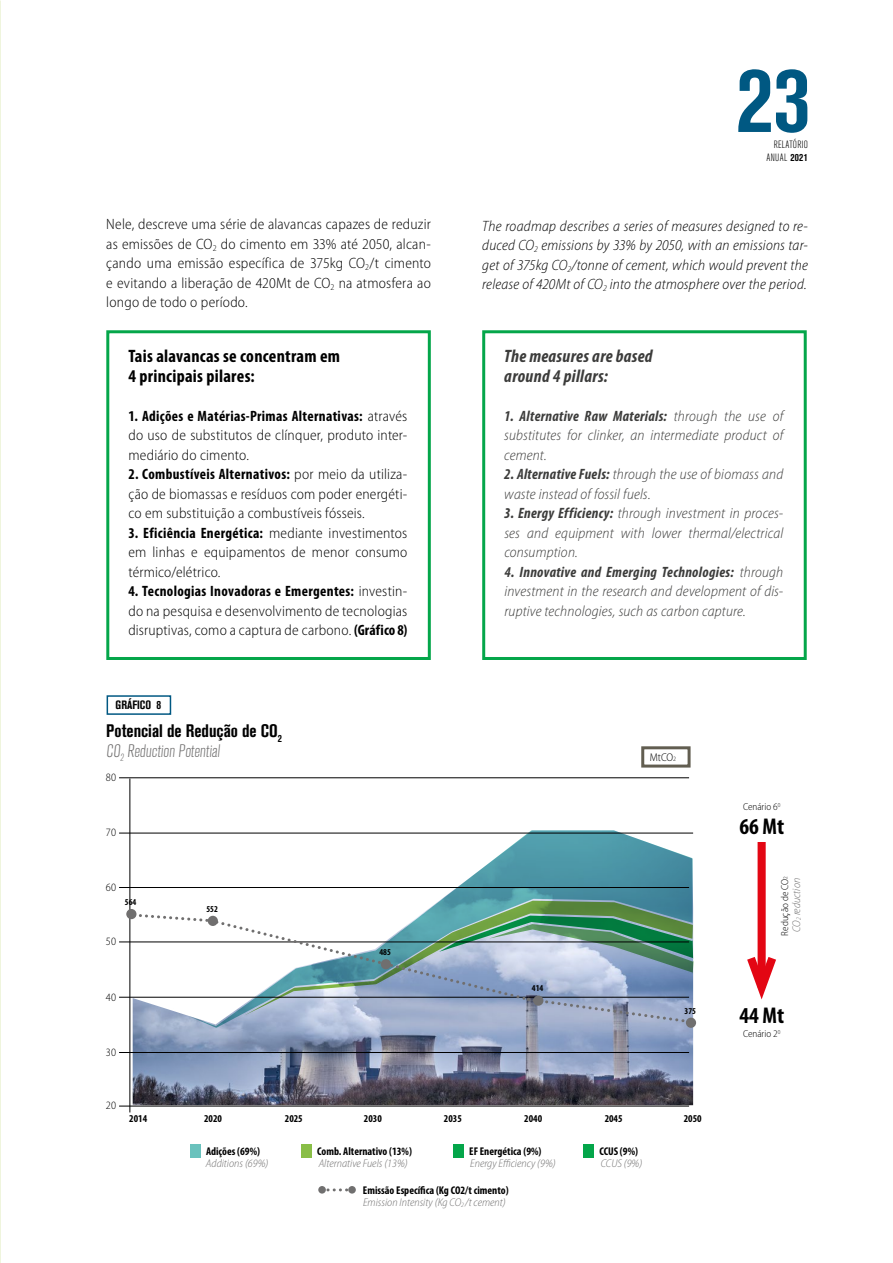
<style>
.page{position:relative;width:893px;height:1263px;background:#fff}
.page>*{position:absolute;margin:0;border:0;box-sizing:border-box;transform-origin:0 0}
.t1{font:93px "Akzidenz Grotesk BQ Bd Cnd Alt";color:#005882}
.t2{font:700 condensed 22.8px "Myriad Pro";color:#000}
.t3{font:700 condensed 18px/19.5px "Myriad Pro";letter-spacing:.015em;color:#000}
.t4{font:italic 700 condensed 18px/19.5px "Myriad Pro";letter-spacing:.015em;color:#3c3c3b}
.t5{font:18px "Akzidenz Grotesk BQ Bd Cnd Alt";color:#000}
.t6{font:300 condensed 18px "Akzidenz Grotesk BQ";color:#706f6f}
.t7{font:300 semi-condensed 15px/19.5px "Myriad Pro";letter-spacing:.015em;color:#000;text-align:justify}
.t8{font:italic 300 semi-condensed 15px/19.5px "Myriad Pro";letter-spacing:.01em;color:#3c3c3b;text-align:justify}
.t9{font:italic 300 semi-condensed 15px/19.5px "Myriad Pro";letter-spacing:.015em;color:#000;text-align:justify}
.t10{font:12px "Akzidenz Grotesk BQ Bd Cnd Alt";color:#000}
.t11{font:italic 300 semi-condensed 11.25px "Myriad Pro";color:#706f6f}
.t12{font:700 condensed 11.25px "Myriad Pro";color:#000}
.t13{font:300 semi-condensed 11.25px "Myriad Pro";color:#000}
.t14{font:700 condensed 10.5px "Myriad Pro";color:#000}
.t15{font:300 condensed 10.5px/12.6px "Akzidenz Grotesk BQ";letter-spacing:.03em;color:#000;text-align:right}
.t16{font:300 semi-condensed 10.2px "Myriad Pro";color:#000}
.t17{font:700 condensed 9px "Myriad Pro";color:#000}
.s1{font-weight:700;font-stretch:condensed}
.s2{font-family:"Akzidenz Grotesk BQ Bd Cnd Alt";font-weight:400;font-stretch:normal}
.s3{font-size:6.6px}
.s4{font-size:5.85px}
</style>
<div class="page">
<img style="left:133px;top:1031px;width:560px;height:74px">
<div style="left:106px;top:330px;width:325px;height:330px;border:3px solid #04a64a"></div>
<div style="left:482px;top:330px;width:325px;height:330px;border:3px solid #04a64a"></div>
<img style="left:0;top:502px;width:1px;height:761px">
<div style="left:641px;top:746px;width:50px;height:21px;background:#fff;border:3px solid #625e51"></div>
<hr style="left:119px;top:777px;width:570px;height:1px;background:#000">
<hr style="left:119px;top:833px;width:574px;height:1px;background:#000">
<hr style="left:119px;top:887px;width:570px;height:1px;background:#000">
<hr style="left:119px;top:942px;width:570px;height:1px;background:#000">
<hr style="left:119px;top:997px;width:570px;height:1px;background:#000">
<hr style="left:119px;top:1052px;width:570px;height:1px;background:#000">
<hr style="left:119px;top:1106px;width:570px;height:1px;background:#000">
<hr style="left:130px;top:778px;width:1px;height:334px;background:#000">
<div style="left:126px;top:909px;width:10px;height:10px;background:#706f6f;border-radius:50%"></div>
<svg style="left:133px;top:830px;width:563px;height:201px"></svg>
<svg style="left:128px;top:912px;width:567px;height:113px"></svg>
<div style="left:381px;top:959px;width:10px;height:10px;background:#706f6f;border-radius:50%"></div>
<div style="left:190px;top:1144px;width:11px;height:13px;background:#6ac2bd"></div>
<div style="left:301px;top:1144px;width:11px;height:13px;background:#89be47"></div>
<div style="left:453px;top:1144px;width:11px;height:13px;background:#04a64a"></div>
<div style="left:584px;top:1144px;width:10px;height:13px;background:#04a64a"></div>
<svg style="left:326px;top:1188px;width:22px;height:3px"></svg>
<div style="left:318px;top:1186px;width:8px;height:7px;background:#706f6f;border-radius:50%"></div>
<div style="left:348px;top:1186px;width:8px;height:7px;background:#706f6f;border-radius:50%"></div>
<div style="left:758px;top:842px;width:8px;height:145px;background:#e30613"></div>
<svg style="left:747px;top:928px;width:29px;height:72px"></svg>
<div style="left:107px;top:695px;width:64px;height:20px;border:2px solid #005882"></div>
<p class="t7" style="left:106px;top:214px;width:326px">Nele, descreve uma série de alavancas capazes de reduzir as emissões de CO<sub>2</sub> do cimento em 33% até 2050, alcan&shy;çando uma emissão específica de 375kg CO<sub>2</sub>/t cimento e evitando a liberação de 420Mt de CO<sub>2</sub> na atmosfera ao longo de todo o período.</p>
<p class="t3" style="left:128px;top:346px;width:213px">Tais alavancas se concentram em<br>4 principais pilares:</p>
<p class="t7" style="left:128px;top:406px;width:280px"><span class="s1">1. Adições e Matérias-Primas Alternativas:</span> através do uso de substitutos de clínquer, produto inter&shy;mediário do cimento.</p>
<p class="t7" style="left:128px;top:465px;width:280px"><span class="s1">2. Combustíveis Alternativos:</span> por meio da utiliza&shy;ção de biomassas e resíduos com poder energéti&shy;co em substituição a combustíveis fósseis.</p>
<p class="t7" style="left:128px;top:523px;width:280px"><span class="s1">3. Eficiência Energética:</span> mediante investimentos em linhas e equipamentos de menor consumo térmico/elétrico.</p>
<p class="t7" style="left:128px;top:582px;width:280px"><span class="s1">4. Tecnologias Inovadoras e Emergentes:</span> investin&shy;do na pesquisa e desenvolvimento de tecnologias disruptivas, como a captura de carbono. <span class="s1">(Gráfico 8)</span></p>
<p class="t10" style="left:116px;top:698px;width:47px">GRÁFICO 8</p>
<p class="t5" style="left:106px;top:721px;width:177px">Potencial de Redução de CO<sub>2</sub></p>
<p class="t6" style="left:106px;top:741px;width:117px">CO<sub>2</sub> Reduction Potential</p>
<p class="t13" style="left:106px;top:771px;width:12px">80</p>
<p class="t13" style="left:106px;top:826px;width:12px">70</p>
<p class="t13" style="left:106px;top:880px;width:12px">60</p>
<p class="t17" style="left:125px;top:896px;width:13px">564</p>
<p class="t13" style="left:106px;top:935px;width:12px">50</p>
<p class="t13" style="left:106px;top:990px;width:12px">40</p>
<p class="t13" style="left:106px;top:1045px;width:12px">30</p>
<p class="t13" style="left:106px;top:1099px;width:12px">20</p>
<p class="t17" style="left:206px;top:903px;width:13px">552</p>
<p class="t17" style="left:379px;top:946px;width:13px">485</p>
<h1 class="t1" style="left:736px;top:46px;width:75px">23</h1>
<p class="t15" style="left:767px;top:139px;width:43px">RELATÓRIO<br>ANUAL <span class="s2">2021</span></p>
<p class="t9" style="left:482px;top:216px;width:327px">The roadmap describes a series of measures designed to re&shy;duced CO<sub>2</sub> emissions by 33% by 2050, with an emissions tar&shy;get of 375kg CO<sub>2</sub>/tonne of cement, which would prevent the release of 420Mt of CO<sub>2</sub> into the atmosphere over the period.</p>
<p class="t4" style="left:504px;top:346px;width:150px">The measures are based around 4 pillars:</p>
<p class="t8" style="left:504px;top:406px;width:280px"><span class="s1">1. Alternative Raw Materials:</span> through the use of substitutes for clinker, an intermediate product of cement.</p>
<p class="t8" style="left:504px;top:465px;width:280px"><span class="s1">2. Alternative Fuels:</span> through the use of biomass and waste instead of fossil fuels.</p>
<p class="t8" style="left:504px;top:504px;width:280px"><span class="s1">3. Energy Efficiency:</span> through investment in proces&shy;ses and equipment with lower thermal/electrical consumption.</p>
<p class="t8" style="left:504px;top:562px;width:280px"><span class="s1">4. Innovative and Emerging Technologies:</span> through investment in the research and development of dis&shy;ruptive technologies, such as carbon capture.</p>
<p class="t17" style="left:532px;top:983px;width:13px">414</p>
<p class="t13" style="left:650px;top:751px;width:28px">MtCO<span class="s3">2</span></p>
<p class="t17" style="left:684px;top:1005px;width:13px">375</p>
<p class="t16" style="left:743px;top:801px;width:39px">Cenário 6<sup>0</sup></p>
<h2 class="t2" style="left:739px;top:812px;width:46px">66 Mt</h2>
<p class="t16" style="left:779px;top:935px;width:61px;rotate:-90deg">Redução de CO<span class="s4">2</span></p>
<p class="t11" style="left:790px;top:932px;width:55px;rotate:-90deg">CO<span class="s3">2</span> reduction</p>
<h2 class="t2" style="left:739px;top:1001px;width:46px">44 Mt</h2>
<p class="t16" style="left:743px;top:1027px;width:39px">Cenário 2<sup>0</sup></p>
<p class="t14" style="left:129px;top:1112px;width:19px">2014</p>
<p class="t14" style="left:204px;top:1112px;width:19px">2020</p>
<p class="t14" style="left:285px;top:1112px;width:19px">2025</p>
<p class="t14" style="left:364px;top:1112px;width:19px">2030</p>
<p class="t14" style="left:444px;top:1112px;width:19px">2035</p>
<p class="t14" style="left:524px;top:1112px;width:19px">2040</p>
<p class="t14" style="left:605px;top:1112px;width:19px">2045</p>
<p class="t14" style="left:684px;top:1112px;width:19px">2050</p>
<p class="t12" style="left:206px;top:1144px;width:56px">Adições (69%)</p>
<p class="t12" style="left:317px;top:1144px;width:96px">Comb. Alternativo (13%)</p>
<p class="t12" style="left:469px;top:1144px;width:74px">EF Energética (9%)</p>
<p class="t12" style="left:599px;top:1144px;width:40px">CCUS (9%)</p>
<p class="t12" style="left:363px;top:1183px;width:147px">Emissão Específica (Kg CO2/t cimento)</p>
<p class="t11" style="left:470px;top:1157px;width:87px">Energy Efficiency (9%)</p>
<p class="t11" style="left:601px;top:1157px;width:43px">CCUS (9%)</p>
<p class="t11" style="left:206px;top:1157px;width:64px">Additions (69%)</p>
<p class="t11" style="left:319px;top:1157px;width:91px">Alternative Fuels (13%)</p>
<p class="t11" style="left:363px;top:1196px;width:144px">Emission Intensity (Kg CO<span class="s3">2</span> /t cement)</p>
</div>
